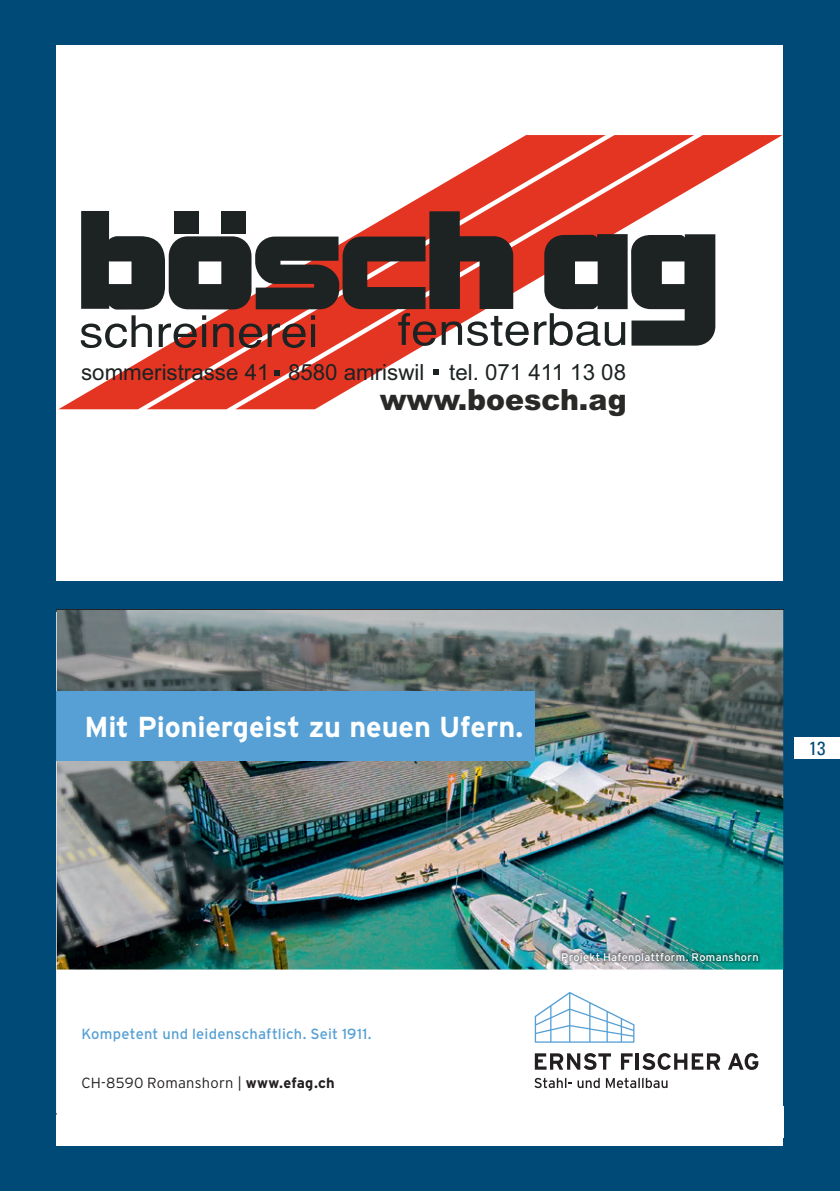
<style>
.page{position:relative;width:840px;height:1191px;background:#fff}
.page>*{position:absolute;margin:0;border:0;box-sizing:border-box;transform-origin:0 0}
.t1{font:900 29.2px "Arial";color:#292928}
.t2{font:700 28.8px "Interstate";letter-spacing:-.005em;color:#fff}
.t3{font:22.2px "Arial";color:#1d2222}
.Seitenzahl{font:condensed 19px "Univers LT Std";color:#004a78}
.t4{font:14.6px "Interstate";letter-spacing:.01em;color:#56a0d5}
.t5{font:300 14.6px "Interstate";letter-spacing:.015em;color:#231f20}
.t6{font:11px "Interstate";letter-spacing:.025em;color:#fff}
.s1{font-weight:700}
</style>
<div class="page">
<div style="left:0;top:0;width:839px;height:1191px;background:#004a78"></div>
<div style="left:57px;top:45px;width:725px;height:536px;background:#fff"></div>
<img style="left:57px;top:609px;width:725px;height:497px">
<div style="left:794px;top:737px;width:45px;height:22px;background:#fff"></div>
<div style="left:57px;top:1106px;width:725px;height:31px;background:#fff"></div>
<svg style="left:59px;top:135px;width:723px;height:274px"></svg>
<svg style="left:81px;top:211px;width:634px;height:137px"></svg>
<svg style="left:274px;top:370px;width:6px;height:5px"></svg>
<svg style="left:433px;top:370px;width:5px;height:5px"></svg>
<p class="t3" style="left:81px;top:358px;width:546px">sommeristrasse 41 8580 amriswil tel. 071 411 13 08</p>
<p class="t1" style="left:379px;top:378px;width:248px">www.boesch.ag</p>
<p class="t2" style="left:84px;top:711px;width:440px">Mit Pioniergeist zu neuen Ufern.</p>
<p class="Seitenzahl" style="left:808px;top:736px;width:18px">13</p>
<p class="t4" style="left:81px;top:1025px;width:291px">Kompetent und leidenschaftlich. Seit 1911.</p>
<p class="t5" style="left:81px;top:1074px;width:255px">CH-8590 Romanshorn | <span class="s1">www.efag.ch</span></p>
<p class="t6" style="left:561px;top:950px;width:199px">Projekt Hafenplattform. Romanshorn</p>
</div>
